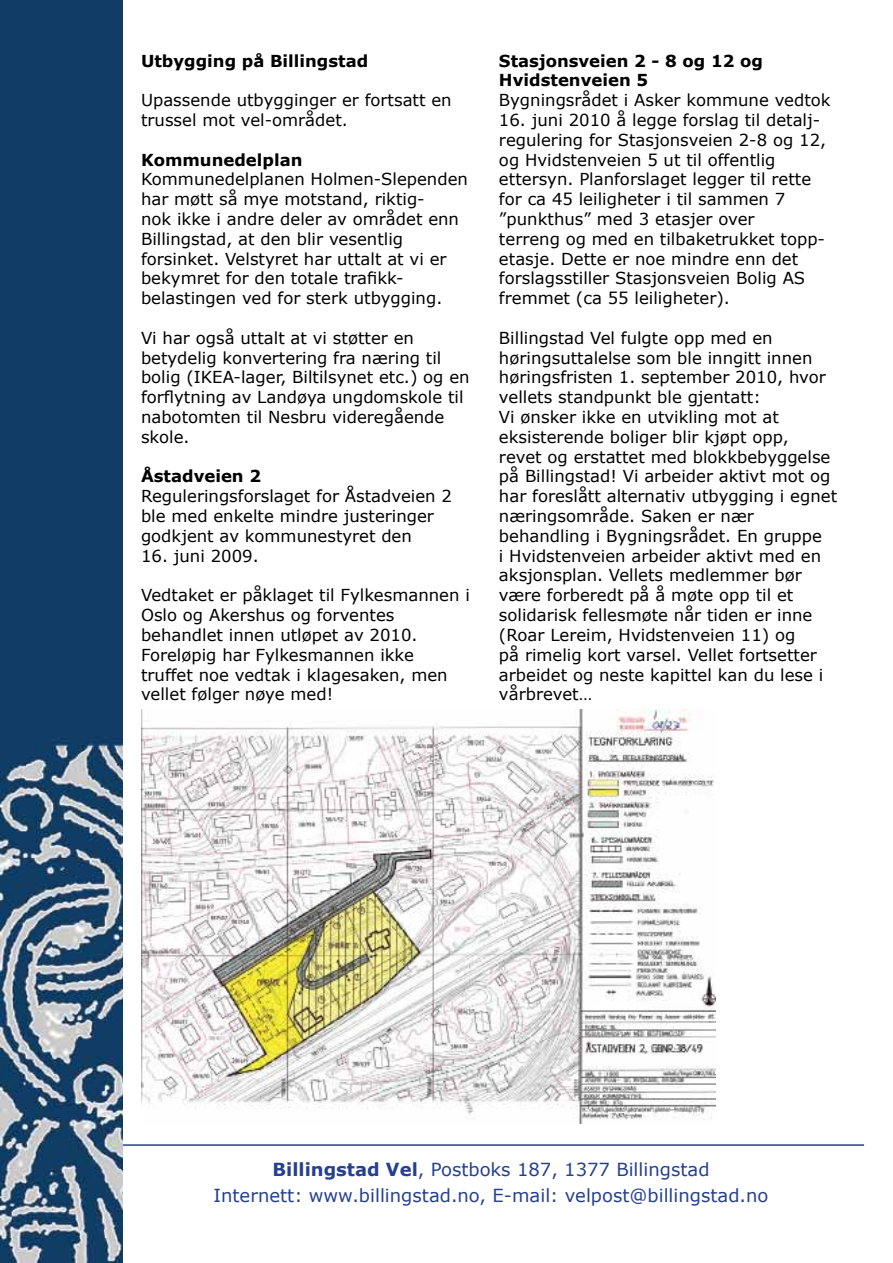
<style>
.page{position:relative;width:893px;height:1263px;background:#fff}
.page>*{position:absolute;margin:0;border:0;box-sizing:border-box;transform-origin:0 0}
.t1{font:18px/25.5px "Verdana";color:#25408f;text-align:center}
.t2{font:16.5px/19.8px "Verdana";color:#000}
.t3{font:700 16.5px/19.8px "Verdana";color:#000}
.s1{font-weight:700}
</style>
<div class="page">
<hr style="left:0;top:1144px;width:864px;height:2px;background:#25408f">
<img style="left:0;top:0;width:122px;height:1263px">
<img style="left:141px;top:709px;width:574px;height:414px">
<p class="t3" style="left:141px;top:50px;width:229px">Utbygging på Billingstad</p>
<p class="t2" style="left:141px;top:90px;width:312px">Upassende utbygginger er fortsatt en trussel mot vel-området.</p>
<p class="t3" style="left:141px;top:149px;width:163px">Kommunedelplan</p>
<p class="t2" style="left:141px;top:169px;width:328px">Kommunedelplanen Holmen-Slependen har møtt så mye motstand, riktig-<br>nok ikke i andre deler av området enn Billingstad, at den blir vesentlig forsinket. Velstyret har uttalt at vi er bekymret for den totale trafikk&shy;belastingen ved for sterk utbygging.</p>
<p class="t2" style="left:141px;top:328px;width:330px">Vi har også uttalt at vi støtter en betydelig konvertering fra næring til bolig (IKEA-lager, Biltilsynet etc.) og en forflytning av Landøya ungdomskole til nabotomten til Nesbru videregående skole.</p>
<p class="t3" style="left:141px;top:466px;width:122px">Åstadveien 2</p>
<p class="t2" style="left:141px;top:486px;width:312px">Reguleringsforslaget for Åstadveien 2 ble med enkelte mindre justeringer godkjent av kommunestyret den</p>
<p class="t2" style="left:141px;top:546px;width:119px">16. juni 2009.</p>
<p class="t2" style="left:141px;top:585px;width:330px">Vedtaket er påklaget til Fylkesmannen i<br>Oslo og Akershus og forventes behandlet innen utløpet av 2010.<br>Foreløpig har Fylkesmannen ikke truffet noe vedtak i klagesaken, men vellet følger nøye med!</p>
<p class="t3" style="left:499px;top:50px;width:266px">Stasjonsveien 2 - 8 og 12 og<br>Hvidstenveien 5</p>
<p class="t2" style="left:499px;top:90px;width:333px">Bygningsrådet i Asker kommune vedtok</p>
<p class="t2" style="left:499px;top:110px;width:329px">16. juni 2010 å legge forslag til detalj&shy;regulering for Stasjonsveien 2-8 og 12, og Hvidstenveien 5 ut til offentlig ettersyn. Planforslaget legger til rette for ca 45 leiligheter i til sammen 7 ”punkthus” med 3 etasjer over<br>terreng og med en tilbaketrukket topp&shy;etasje. Dette er noe mindre enn det forslagsstiller Stasjonsveien Bolig AS fremmet (ca 55 leiligheter).</p>
<p class="t2" style="left:499px;top:328px;width:340px">Billingstad Vel fulgte opp med en høringsuttalelse som ble inngitt innen høringsfristen 1. september 2010, hvor vellets standpunkt ble gjentatt:<br>Vi ønsker ikke en utvikling mot at eksisterende boliger blir kjøpt opp,<br>revet og erstattet med blokkbebyggelse på Billingstad! Vi arbeider aktivt mot og har foreslått alternativ utbygging i egnet næringsområde. Saken er nær behandling i Bygningsrådet. En gruppe<br>i Hvidstenveien arbeider aktivt med en aksjonsplan. Vellets medlemmer bør være forberedt på å møte opp til et solidarisk fellesmøte når tiden er inne (Roar Lereim, Hvidstenveien 11) og<br>på rimelig kort varsel. Vellet fortsetter arbeidet og neste kapittel kan du lese i vårbrevet…</p>
<p class="t1" style="left:214px;top:1156px;width:556px"><span class="s1">Billingstad Vel</span>, Postboks 187, 1377 Billingstad<br>Internett: www.billingstad.no, E-mail: velpost@billingstad.no</p>
</div>
